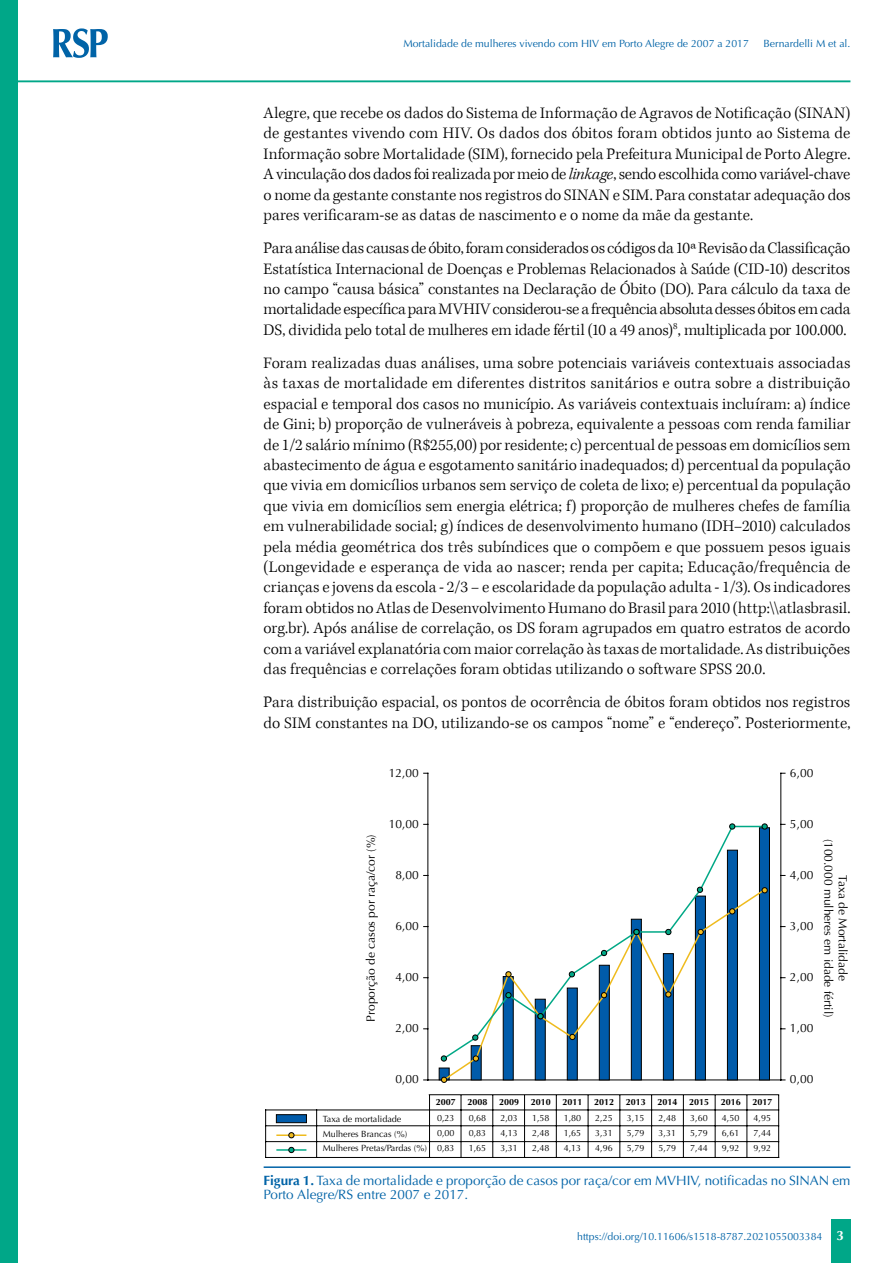
<style>
.page{position:relative;width:893px;height:1263px;background:#fff}
.page>*{position:absolute;margin:0;border:0;box-sizing:border-box;transform-origin:0 0}
.t1{font:300 16.5px/20.4px "Kepler Std";color:#000;text-align:justify}
.t2{font:13.5px/14.2px "Optima";color:#0063a7}
.t3{font:700 13.5px "Optima";color:#fff}
.t4{font:12px/14.4px "Optima";color:#000;text-align:center}
.t5{font:10.5px "Optima";color:#0063a7}
.t6{font:9px/15.3px "Optima";color:#000;text-align:justify}
.t7{font:700 9px "Optima";color:#000}
.s1{font-style:italic}
.s2{font-weight:700}
</style>
<div class="page">
<div style="left:831px;top:1220px;width:20px;height:43px;background:#00a788"></div>
<div style="left:0;top:0;width:18px;height:1263px;background:#00a788"></div>
<svg style="left:53px;top:28px;width:55px;height:30px"></svg>
<hr style="left:18px;top:80px;width:832px;height:2px;background:#00a788">
<hr style="left:264px;top:1166px;width:586px;height:2px;background:#0063a7">
<hr style="left:428px;top:1079px;width:353px;height:1px;background:#000">
<hr style="left:427px;top:773px;width:1px;height:307px;background:#000">
<hr style="left:780px;top:773px;width:1px;height:307px;background:#000">
<hr style="left:266px;top:1125px;width:513px;height:1px;background:#000">
<hr style="left:265px;top:1110px;width:1px;height:47px;background:#000">
<hr style="left:746px;top:1095px;width:1px;height:62px;background:#000">
<hr style="left:429px;top:1094px;width:350px;height:1px;background:#000">
<hr style="left:266px;top:1141px;width:513px;height:1px;background:#000">
<hr style="left:266px;top:1157px;width:513px;height:1px;background:#000">
<hr style="left:266px;top:1109px;width:513px;height:1px;background:#000">
<hr style="left:316px;top:1110px;width:1px;height:47px;background:#000">
<hr style="left:715px;top:1095px;width:1px;height:62px;background:#000">
<hr style="left:683px;top:1095px;width:1px;height:62px;background:#000">
<hr style="left:651px;top:1095px;width:1px;height:62px;background:#000">
<hr style="left:619px;top:1095px;width:1px;height:62px;background:#000">
<hr style="left:588px;top:1095px;width:1px;height:62px;background:#000">
<hr style="left:556px;top:1095px;width:1px;height:62px;background:#000">
<hr style="left:524px;top:1095px;width:1px;height:62px;background:#000">
<hr style="left:492px;top:1095px;width:1px;height:62px;background:#000">
<hr style="left:461px;top:1095px;width:1px;height:62px;background:#000">
<hr style="left:429px;top:1095px;width:1px;height:62px;background:#000">
<hr style="left:778px;top:1095px;width:1px;height:62px;background:#000">
<div style="left:439px;top:1068px;width:11px;height:12px;background:#005baa"></div>
<div style="left:276px;top:1114px;width:31px;height:9px;background:#005baa;border:1px solid #000"></div>
<div style="left:759px;top:827px;width:11px;height:253px;background:#005baa;border:1px solid #000"></div>
<svg style="left:442px;top:1060px;width:325px;height:21px"></svg>
<svg style="left:447px;top:825px;width:320px;height:235px"></svg>
<hr style="left:276px;top:1134px;width:30px;height:2px;background:#efbb1d">
<hr style="left:276px;top:1149px;width:30px;height:2px;background:#00a886">
<svg style="left:441px;top:1077px;width:6px;height:6px"></svg>
<svg style="left:288px;top:1132px;width:6px;height:6px"></svg>
<svg style="left:473px;top:1055px;width:6px;height:6px"></svg>
<svg style="left:505px;top:971px;width:6px;height:6px"></svg>
<svg style="left:569px;top:1034px;width:6px;height:6px"></svg>
<svg style="left:601px;top:992px;width:6px;height:6px"></svg>
<svg style="left:665px;top:991px;width:6px;height:6px"></svg>
<svg style="left:698px;top:929px;width:6px;height:6px"></svg>
<svg style="left:762px;top:887px;width:6px;height:6px"></svg>
<svg style="left:729px;top:908px;width:6px;height:6px"></svg>
<svg style="left:441px;top:1055px;width:6px;height:6px"></svg>
<svg style="left:288px;top:1147px;width:6px;height:6px"></svg>
<svg style="left:472px;top:1034px;width:6px;height:6px"></svg>
<svg style="left:505px;top:992px;width:6px;height:6px"></svg>
<svg style="left:569px;top:971px;width:6px;height:6px"></svg>
<svg style="left:601px;top:950px;width:6px;height:6px"></svg>
<svg style="left:633px;top:929px;width:6px;height:6px"></svg>
<svg style="left:665px;top:929px;width:6px;height:6px"></svg>
<svg style="left:697px;top:887px;width:6px;height:6px"></svg>
<svg style="left:729px;top:823px;width:6px;height:6px"></svg>
<svg style="left:762px;top:823px;width:6px;height:6px"></svg>
<svg style="left:537px;top:1013px;width:6px;height:6px"></svg>
<p class="t5" style="left:403px;top:37px;width:347px">Mortalidade de mulheres vivendo com HIV em Porto Alegre de 2007 a 2017</p>
<p class="t5" style="left:763px;top:37px;width:88px">Bernardelli M et al.</p>
<p class="t1" style="left:264px;top:103px;width:588px">Alegre, que recebe os dados do Sistema de Informação de Agravos de Notificação (SINAN) de gestantes vivendo com HIV. Os dados dos óbitos foram obtidos junto ao Sistema de Informação sobre Mortalidade (SIM), fornecido pela Prefeitura Municipal de Porto Alegre.<br>A vinculação dos dados foi realizada por meio de <span class="s1">linkage</span>, sendo escolhida como variável-chave o nome da gestante constante nos registros do SINAN e SIM. Para constatar adequação dos pares verificaram-se as datas de nascimento e o nome da mãe da gestante.</p>
<p class="t1" style="left:264px;top:238px;width:588px">Para análise das causas de óbito, foram considerados os códigos da 10ª Revisão da Classificação Estatística Internacional de Doenças e Problemas Relacionados à Saúde (CID-10) descritos no campo “causa básica” constantes na Declaração de Óbito (DO). Para cálculo da taxa de mortalidade específica para MVHIV considerou-se a frequência absoluta desses óbitos em cada DS, dividida pelo total de mulheres em idade fértil (10 a 49 anos)<sup>8</sup>, multiplicada por 100.000.</p>
<p class="t1" style="left:264px;top:353px;width:588px">Foram realizadas duas análises, uma sobre potenciais variáveis contextuais associadas às taxas de mortalidade em diferentes distritos sanitários e outra sobre a distribuição espacial e temporal dos casos no município. As variáveis contextuais incluíram: a) índice de Gini; b) proporção de vulneráveis à pobreza, equivalente a pessoas com renda familiar de 1/2 salário mínimo (R$255,00) por residente; c) percentual de pessoas em domicílios sem abastecimento de água e esgotamento sanitário inadequados; d) percentual da população que vivia em domicílios urbanos sem serviço de coleta de lixo; e) percentual da população que vivia em domicílios sem energia elétrica; f) proporção de mulheres chefes de família em vulnerabilidade social; g) índices de desenvolvimento humano (IDH–2010) calculados pela média geométrica dos três subíndices que o compõem e que possuem pesos iguais (Longevidade e esperança de vida ao nascer; renda per capita; Educação/frequência de crianças e jovens da escola - 2/3 – e escolaridade da população adulta - 1/3). Os indicadores foram obtidos no Atlas de Desenvolvimento Humano do Brasil para 2010 (http:\\atlasbrasil. org.br). Após análise de correlação, os DS foram agrupados em quatro estratos de acordo com a variável explanatória com maior correlação às taxas de mortalidade. As distribuições das frequências e correlações foram obtidas utilizando o software SPSS 20.0.</p>
<p class="t1" style="left:264px;top:693px;width:588px">Para distribuição espacial, os pontos de ocorrência de óbitos foram obtidos nos registros do SIM constantes na DO, utilizando-se os campos “nome” e “endereço”. Posteriormente,</p>
<p class="t4" style="left:389px;top:765px;width:32px">12,00</p>
<p class="t4" style="left:389px;top:817px;width:32px">10,00</p>
<p class="t4" style="left:790px;top:765px;width:25px">6,00</p>
<p class="t4" style="left:790px;top:817px;width:25px">5,00</p>
<p class="t4" style="left:364px;top:1022px;width:189px;rotate:-90deg">Proporção de casos por raça/cor (%)</p>
<p class="t4" style="left:850px;top:839px;width:180px;rotate:90deg">Taxa de Mortalidade<br>(100.000 mulheres em idade fértil)</p>
<p class="t4" style="left:790px;top:868px;width:25px">4,00</p>
<p class="t4" style="left:395px;top:868px;width:25px">8,00</p>
<p class="t4" style="left:395px;top:919px;width:25px">6,00</p>
<p class="t4" style="left:790px;top:919px;width:25px">3,00</p>
<p class="t4" style="left:790px;top:970px;width:25px">2,00</p>
<p class="t4" style="left:395px;top:970px;width:25px">4,00</p>
<p class="t4" style="left:395px;top:1021px;width:25px">2,00</p>
<p class="t4" style="left:395px;top:1072px;width:25px">0,00</p>
<p class="t6" style="left:323px;top:1112px;width:106px;line-height:14.7px;text-align:left">Taxa de mortalidade<br>Mulheres Brancas (%)<br>Mulheres Pretas/Pardas (%)</p>
<p class="t7" style="left:436px;top:1097px;width:22px">2007</p>
<p class="t6" style="left:437px;top:1110px;width:19px">0,23<br>0,00<br>0,83</p>
<p class="t7" style="left:467px;top:1097px;width:22px">2008</p>
<p class="t6" style="left:469px;top:1110px;width:19px">0,68<br>0,83<br>1,65</p>
<p class="t7" style="left:499px;top:1097px;width:22px">2009</p>
<p class="t6" style="left:500px;top:1110px;width:19px">2,03<br>4,13<br>3,31</p>
<p class="t7" style="left:531px;top:1097px;width:22px">2010</p>
<p class="t6" style="left:532px;top:1110px;width:19px">1,58<br>2,48<br>2,48</p>
<p class="t7" style="left:562px;top:1097px;width:22px">2011</p>
<p class="t6" style="left:564px;top:1110px;width:19px">1,80<br>1,65<br>4,13</p>
<p class="t7" style="left:594px;top:1097px;width:22px">2012</p>
<p class="t6" style="left:595px;top:1110px;width:19px">2,25<br>3,31<br>4,96</p>
<p class="t7" style="left:626px;top:1097px;width:22px">2013</p>
<p class="t6" style="left:627px;top:1110px;width:19px">3,15<br>5,79<br>5,79</p>
<p class="t7" style="left:657px;top:1097px;width:22px">2014</p>
<p class="t6" style="left:659px;top:1110px;width:19px">2,48<br>3,31<br>5,79</p>
<p class="t7" style="left:689px;top:1097px;width:22px">2015</p>
<p class="t6" style="left:690px;top:1110px;width:19px">3,60<br>5,79<br>7,44</p>
<p class="t7" style="left:721px;top:1097px;width:22px">2016</p>
<p class="t6" style="left:722px;top:1110px;width:19px">4,50<br>6,61<br>9,92</p>
<p class="t7" style="left:752px;top:1097px;width:22px">2017</p>
<p class="t6" style="left:754px;top:1110px;width:19px">4,95<br>7,44<br>9,92</p>
<p class="t4" style="left:790px;top:1021px;width:25px">1,00</p>
<p class="t4" style="left:790px;top:1072px;width:25px">0,00</p>
<p class="t2" style="left:264px;top:1173px;width:588px"><span class="s2">Figura 1.</span> Taxa de mortalidade e proporção de casos por raça/cor em MVHIV, notificadas no SINAN em<br>Porto Alegre/RS entre 2007 e 2017.</p>
<p class="t5" style="left:577px;top:1230px;width:247px">https://doi.org/10.11606/s1518-8787.2021055003384</p>
<p class="t3" style="left:836px;top:1227px;width:9px">3</p>
</div>
